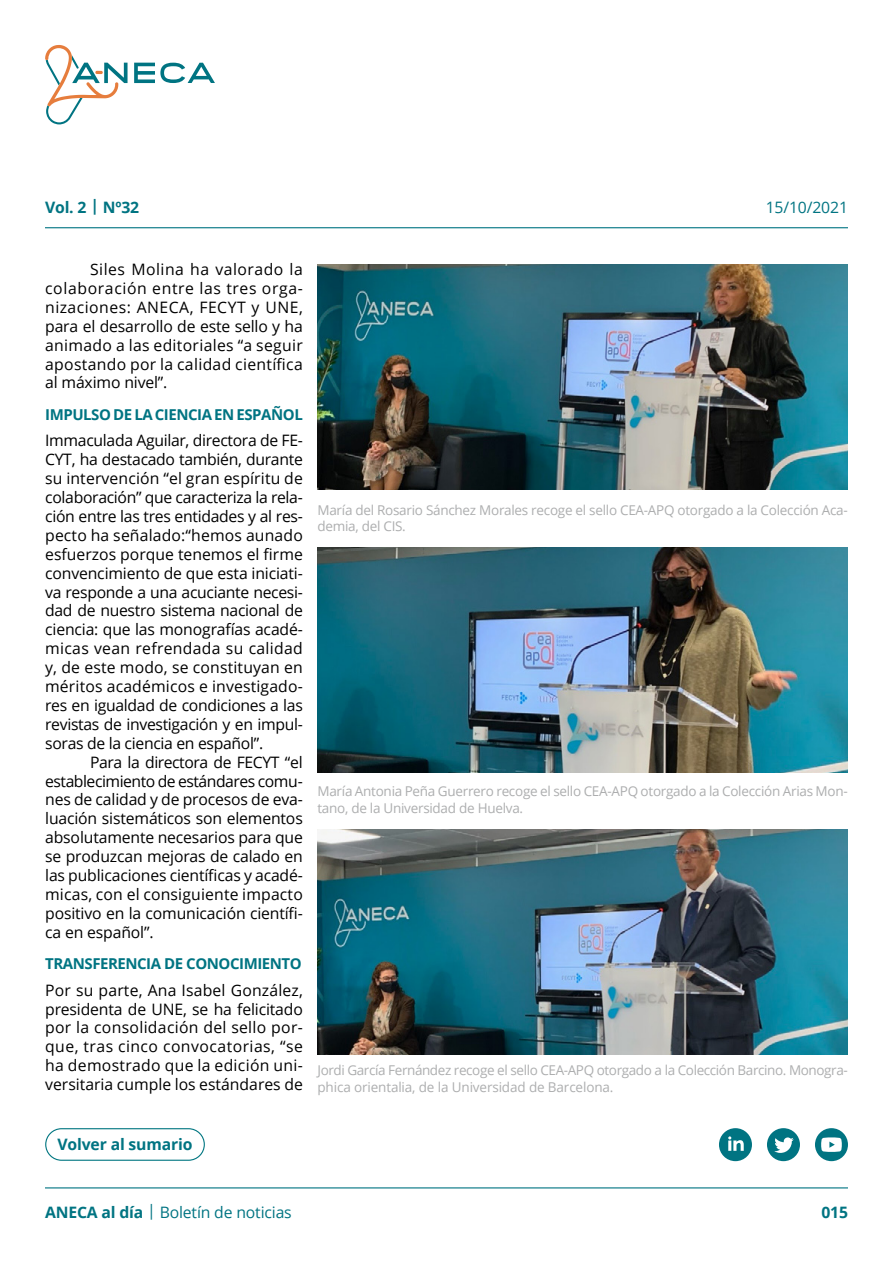
<style>
.page{position:relative;width:893px;height:1263px;background:#fff}
.page>*{position:absolute;margin:0;border:0;box-sizing:border-box;transform-origin:0 0}
.t1{font:15.75px/18.9px "Open Sans";letter-spacing:-.01em;color:#000;text-align:justify}
.t2{font:15.75px "Open Sans";letter-spacing:-.01em;color:#007482}
.t3{font:700 15.75px "Open Sans";letter-spacing:-.01em;color:#007482}
.t4{font:700 15px "Open Sans";letter-spacing:-.03em;color:#007482}
.t5{font:13.5px/16.5px "Open Sans";letter-spacing:-.02em;color:#adaeaf}
.s1{font-weight:700}
</style>
<div class="page">
<hr style="left:45px;top:1187px;width:803px;height:1px;background:#007482">
<svg style="left:767px;top:1128px;width:33px;height:33px"></svg>
<svg style="left:719px;top:1128px;width:33px;height:33px"></svg>
<svg style="left:815px;top:1128px;width:33px;height:33px"></svg>
<div style="left:45px;top:1128px;width:160px;height:33px;border:1px solid #007681;border-radius:16px"></div>
<hr style="left:45px;top:227px;width:803px;height:1px;background:#007482">
<svg style="left:134px;top:63px;width:81px;height:20px"></svg>
<svg style="left:45px;top:45px;width:83px;height:80px"></svg>
<img style="left:317px;top:265px;width:531px;height:225px">
<img style="left:317px;top:548px;width:531px;height:224px">
<img style="left:317px;top:829px;width:531px;height:225px">
<p class="t3" style="left:45px;top:196px;width:96px">Vol. 2 | Nº32</p>
<p class="t2" style="left:766px;top:196px;width:84px">15/10/2021</p>
<p class="t1" style="left:45px;top:259px;width:259px;text-indent:45px">Siles Molina ha valorado la colaboración entre las tres orga&shy;nizaciones: ANECA, FECYT y UNE, para el desarrollo de este sello y ha animado a las editoriales “a seguir apostando por la calidad científica al máximo nivel”.</p>
<p class="t4" style="left:45px;top:404px;width:259px">IMPULSO DE LA CIENCIA EN ESPAÑOL</p>
<p class="t1" style="left:45px;top:431px;width:259px">Immaculada Aguilar, directora de FE-CYT, ha destacado también, durante su intervención “el gran espíritu de colaboración” que caracteriza la rela&shy;ción entre las tres entidades y al res&shy;pecto ha señalado:“hemos aunado esfuerzos porque tenemos el firme convencimiento de que esta iniciati&shy;va responde a una acuciante necesi&shy;dad de nuestro sistema nacional de ciencia: que las monografías acadé- micas vean refrendada su calidad y, de este modo, se constituyan en mé ritos acadé micos e investigado&shy;res en igualdad de condiciones a las revistas de investigación y en impul&shy;soras de la ciencia en español”.</p>
<p class="t1" style="left:45px;top:752px;width:259px;text-indent:45px">Para la directora de FECYT “el establecimiento de está ndares comu&shy;nes de calidad y de procesos de eva&shy;luación sistemáticos son elementos absolutamente necesarios para que se produzcan mejoras de calado en las publicaciones científicas y acadé- micas, con el consiguiente impacto positivo en la comunicación científi&shy;ca en español”.</p>
<p class="t4" style="left:45px;top:953px;width:258px">TRANSFERENCIA DE CONOCIMIENTO</p>
<p class="t1" style="left:45px;top:980px;width:259px">Por su parte, Ana Isabel González, presidenta de UNE, se ha felicitado por la consolidación del sello por&shy;que, tras cinco convocatorias, “se ha demostrado que la edición uni&shy;versitaria cumple los estándares de</p>
<p class="t5" style="left:317px;top:501px;width:532px">María del Rosario Sánchez Morales recoge el sello CEA-APQ otorgado a la Colección Aca&shy;demia, del CIS.</p>
<p class="t5" style="left:317px;top:783px;width:532px">María Antonia Peña Guerrero recoge el sello CEA-APQ otorgado a la Colección Arias Mon&shy;tano, de la Universidad de Huelva.</p>
<p class="t5" style="left:317px;top:1062px;width:532px">Jordi García Fernández recoge el sello CEA-APQ otorgado a la Colección Barcino. Monogra&shy;phica orientalia, de la Universidad de Barcelona.</p>
<p class="t3" style="left:57px;top:1133px;width:137px">Volver al sumario</p>
<p class="t2" style="left:45px;top:1201px;width:248px"><span class="s1">ANECA al día</span> | Boletín de noticias</p>
<p class="t3" style="left:821px;top:1201px;width:28px">015</p>
</div>
